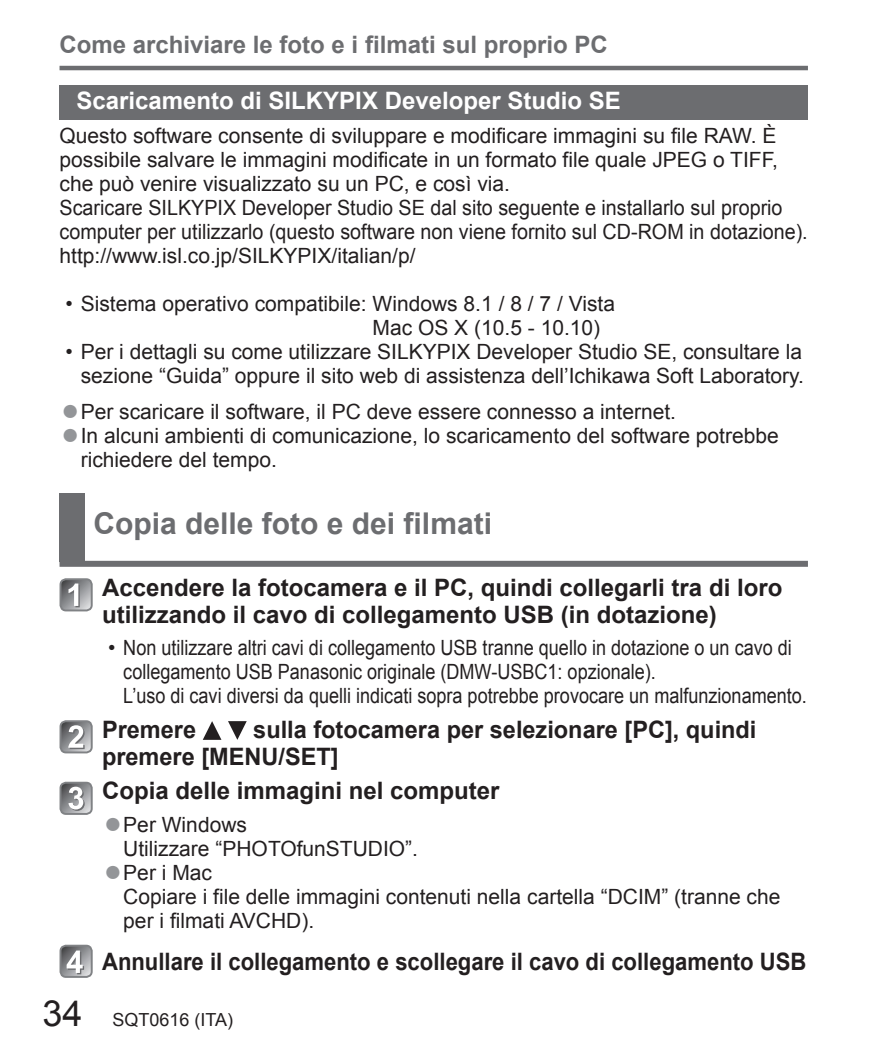
<style>
.page{position:relative;width:893px;height:1063px;background:#fff}
.page>*{position:absolute;margin:0;border:0;box-sizing:border-box;transform-origin:0 0}
.t1{font:700 30px "Arial";color:#6c6d70}
.t2{font:700 24px/27px "Arial";color:#231f20}
.t3{font:700 24px "Arial";color:#231f20;scale:.92 1}
.t4{font:700 24px "Arial";color:#6c6d70}
.t5{font:700 24px "Arial";color:#fff}
.t6{font:21px/24px "Arial";color:#231f20}
.t7{font:18px "Arial";color:#231f20}
.s1{font-size:30.3px;color:#939598}
.s2{font-size:36px}
</style>
<div class="page">
<hr style="left:60px;top:66px;width:748px;height:4px;background:#6c6d70">
<div style="left:60px;top:85px;width:748px;height:34px;background:#6c6d70"></div>
<div style="left:60px;top:493px;width:25px;height:68px;background:#6c6d70"></div>
<div style="left:60px;top:561px;width:748px;height:6px;background:#6c6d70"></div>
<svg style="left:61px;top:579px;width:31px;height:31px"></svg>
<div style="left:60px;top:578px;width:33px;height:33px;border:2px solid #808285;border-radius:6px"></div>
<svg style="left:69px;top:584px;width:11px;height:23px"></svg>
<svg style="left:61px;top:721px;width:31px;height:31px"></svg>
<div style="left:60px;top:720px;width:33px;height:33px;border:2px solid #808285;border-radius:6px"></div>
<svg style="left:68px;top:725px;width:17px;height:24px"></svg>
<svg style="left:203px;top:721px;width:18px;height:19px"></svg>
<svg style="left:228px;top:721px;width:19px;height:19px"></svg>
<svg style="left:61px;top:783px;width:31px;height:31px"></svg>
<div style="left:60px;top:782px;width:33px;height:33px;border:2px solid #808285;border-radius:6px"></div>
<svg style="left:68px;top:787px;width:17px;height:24px"></svg>
<svg style="left:61px;top:946px;width:31px;height:31px"></svg>
<div style="left:60px;top:945px;width:33px;height:33px;border:2px solid #808285;border-radius:6px"></div>
<svg style="left:67px;top:951px;width:17px;height:23px"></svg>
<p class="t4" style="left:60px;top:31px;width:550px">Come archiviare le foto e i filmati sul proprio PC</p>
<p class="t5" style="left:77px;top:87px;width:546px">Scaricamento di SILKYPIX Developer Studio SE</p>
<p class="t6" style="left:60px;top:124px;width:750px">Questo software consente di sviluppare e modificare immagini su file RAW. È possibile salvare le immagini modificate in un formato file quale JPEG o TIFF, che può venire visualizzato su un PC, e così via.<br>Scaricare SILKYPIX Developer Studio SE dal sito seguente e installarlo sul proprio computer per utilizzarlo (questo software non viene fornito sul CD-ROM in dotazione). http://www.isl.co.jp/SILKYPIX/italian/p/</p>
<p class="t6" style="left:373px;top:292px;width:244px;text-indent:-307px">• Sistema operativo compatibile: Windows 8.1 / 8 / 7 / Vista<br>Mac OS X (10.5 - 10.10)</p>
<p class="t6" style="left:65px;top:340px;width:740px;text-align:right">• Per i dettagli su come utilizzare SILKYPIX Developer Studio SE, consultare la sezione “Guida” oppure il sito web di assistenza dell’Ichikawa Soft Laboratory.</p>
<p class="t6" style="left:61px;top:400px;width:616px"><span class="s1">●</span>Per scaricare il software, il PC deve essere connesso a internet.</p>
<p class="t6" style="left:81px;top:424px;width:699px;text-indent:-20px"><span class="s1">●</span>In alcuni ambienti di comunicazione, lo scaricamento del software potrebbe richiedere del tempo.</p>
<h1 class="t1" style="left:94px;top:507px;width:400px">Copia delle foto e dei filmati</h1>
<p class="t2" style="left:102px;top:574px;width:682px">Accendere la fotocamera e il PC, quindi collegarli tra di loro utilizzando il cavo di collegamento USB (in dotazione)</p>
<p class="t6" style="left:123px;top:636px;width:685px;text-indent:-15px">• Non utilizzare altri cavi di collegamento USB tranne quello in dotazione o un cavo di collegamento USB Panasonic originale (DMW-USBC1: opzionale).<br>L’uso di cavi diversi da quelli indicati sopra potrebbe provocare un malfunzionamento.</p>
<p class="t2" style="left:102px;top:716px;width:96px">Premere</p>
<p class="t2" style="left:102px;top:716px;width:656px;text-indent:151px">sulla fotocamera per selezionare [PC], quindi premere [MENU/SET]</p>
<p class="t2" style="left:102px;top:777px;width:399px">Copia delle immagini nel computer</p>
<p class="t6" style="left:123px;top:812px;width:296px;text-indent:-20px"><span class="s1">●</span>Per Windows<br>Utilizzare “PHOTOfunSTUDIO”.</p>
<p class="t6" style="left:123px;top:860px;width:659px;text-indent:-20px"><span class="s1">●</span>Per i Mac<br>Copiare i file delle immagini contenuti nella cartella “DCIM” (tranne che per i filmati AVCHD).</p>
<p class="t3" style="left:102px;top:948px;width:767px">Annullare il collegamento e scollegare il cavo di collegamento USB</p>
<p class="t7" style="left:43px;top:1010px;width:192px"><span class="s2">34</span> SQT0616 (ITA)</p>
</div>
